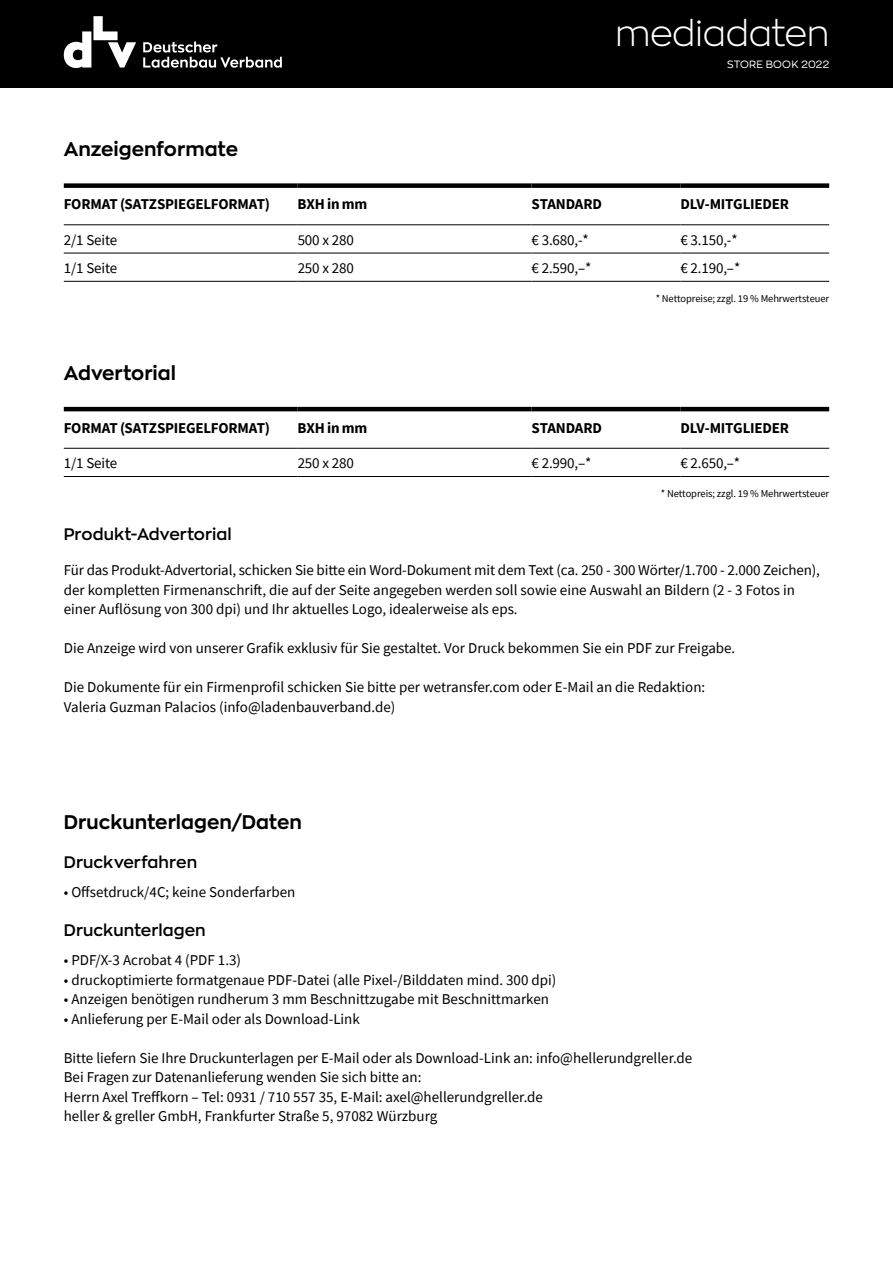
<style>
.page{position:relative;width:893px;height:1263px;background:#fff}
.page>*{position:absolute;margin:0;border:0;box-sizing:border-box;transform-origin:0 0}
.t1{font:300 36px "Zona Pro";letter-spacing:-.01em;color:#fff}
.t2{font:700 19.5px "Zona Pro";letter-spacing:.005em;color:#000}
.t3{font:600 16.5px "Zona Pro";letter-spacing:.005em;color:#000}
.t4{font:15px/19.5px "Source Sans Pro";color:#000}
.t5{font:700 15px "Source Sans Pro";letter-spacing:-.015em;color:#000}
.t6{font:10.5px "Source Sans Pro";letter-spacing:-.01em;color:#000}
.t7{font:10.5px "Zona Pro";letter-spacing:.02em;color:#fff}
</style>
<div class="page">
<div style="left:0;top:0;width:893px;height:88px;background:#000"></div>
<svg style="left:64px;top:16px;width:72px;height:52px"></svg>
<svg style="left:143px;top:42px;width:139px;height:26px"></svg>
<hr style="left:64px;top:225px;width:234px;height:1px;background:#000">
<hr style="left:298px;top:225px;width:233px;height:1px;background:#000">
<hr style="left:531px;top:225px;width:149px;height:1px;background:#000">
<hr style="left:680px;top:225px;width:149px;height:1px;background:#000">
<hr style="left:64px;top:253px;width:234px;height:1px;background:#000">
<hr style="left:298px;top:253px;width:233px;height:1px;background:#000">
<hr style="left:531px;top:253px;width:149px;height:1px;background:#000">
<hr style="left:680px;top:253px;width:149px;height:1px;background:#000">
<hr style="left:64px;top:281px;width:234px;height:1px;background:#000">
<hr style="left:298px;top:281px;width:233px;height:1px;background:#000">
<hr style="left:531px;top:281px;width:149px;height:1px;background:#000">
<hr style="left:680px;top:281px;width:149px;height:1px;background:#000">
<div style="left:64px;top:183px;width:234px;height:5px;background:#000"></div>
<div style="left:298px;top:183px;width:233px;height:5px;background:#000"></div>
<div style="left:531px;top:183px;width:149px;height:5px;background:#000"></div>
<div style="left:680px;top:183px;width:149px;height:5px;background:#000"></div>
<hr style="left:64px;top:448px;width:234px;height:1px;background:#000">
<hr style="left:298px;top:448px;width:233px;height:1px;background:#000">
<hr style="left:531px;top:448px;width:149px;height:1px;background:#000">
<hr style="left:680px;top:448px;width:149px;height:1px;background:#000">
<hr style="left:64px;top:476px;width:234px;height:1px;background:#000">
<hr style="left:298px;top:476px;width:233px;height:1px;background:#000">
<hr style="left:531px;top:476px;width:149px;height:1px;background:#000">
<hr style="left:680px;top:476px;width:149px;height:1px;background:#000">
<hr style="left:64px;top:407px;width:234px;height:4px;background:#000">
<hr style="left:298px;top:407px;width:233px;height:4px;background:#000">
<hr style="left:531px;top:407px;width:149px;height:4px;background:#000">
<hr style="left:680px;top:407px;width:149px;height:4px;background:#000">
<h2 class="t2" style="left:64px;top:136px;width:176px">Anzeigenformate</h2>
<h1 class="t1" style="left:615px;top:9px;width:215px">mediadaten</h1>
<p class="t7" style="left:727px;top:57px;width:104px">STORE BOOK 2022</p>
<p class="t5" style="left:64px;top:194px;width:208px">FORMAT (SATZSPIEGELFORMAT)</p>
<p class="t5" style="left:298px;top:194px;width:71px">BXH in mm</p>
<p class="t5" style="left:531px;top:194px;width:72px">STANDARD</p>
<p class="t5" style="left:680px;top:194px;width:110px">DLV-MITGLIEDER</p>
<p class="t4" style="left:64px;top:230px;width:55px">2/1 Seite</p>
<p class="t4" style="left:298px;top:230px;width:58px">500 x 280</p>
<p class="t4" style="left:532px;top:230px;width:59px">€ 3.680,-*</p>
<p class="t4" style="left:680px;top:230px;width:59px">€ 3.150,-*</p>
<p class="t4" style="left:64px;top:258px;width:55px">1/1 Seite</p>
<p class="t4" style="left:298px;top:258px;width:58px">250 x 280</p>
<p class="t4" style="left:532px;top:258px;width:61px">€ 2.590,–*</p>
<p class="t4" style="left:680px;top:258px;width:61px">€ 2.190,–*</p>
<h2 class="t2" style="left:64px;top:360px;width:114px">Advertorial</h2>
<p class="t6" style="left:656px;top:292px;width:175px">* Nettopreise; zzgl. 19 % Mehrwertsteuer</p>
<p class="t5" style="left:64px;top:417px;width:208px">FORMAT (SATZSPIEGELFORMAT)</p>
<p class="t5" style="left:298px;top:417px;width:71px">BXH in mm</p>
<p class="t5" style="left:531px;top:417px;width:72px">STANDARD</p>
<p class="t5" style="left:680px;top:417px;width:110px">DLV-MITGLIEDER</p>
<p class="t4" style="left:64px;top:453px;width:55px">1/1 Seite</p>
<p class="t4" style="left:298px;top:453px;width:58px">250 x 280</p>
<p class="t4" style="left:532px;top:453px;width:61px">€ 2.990,–*</p>
<p class="t4" style="left:680px;top:453px;width:61px">€ 2.650,–*</p>
<p class="t6" style="left:661px;top:487px;width:170px">* Nettopreis; zzgl. 19 % Mehrwertsteuer</p>
<p class="t3" style="left:64px;top:523px;width:169px">Produkt-Advertorial</p>
<p class="t4" style="left:64px;top:560px;width:758px">Für das Produkt-Advertorial, schicken Sie bitte ein Word-Dokument mit dem Text (ca. 250 - 300 Wörter/1.700 - 2.000 Zeichen), der kompletten Firmenanschrift, die auf der Seite angegeben werden soll sowie eine Auswahl an Bildern (2 - 3 Fotos in einer Auflösung von 300 dpi) und Ihr aktuelles Logo, idealerweise als eps.</p>
<p class="t4" style="left:64px;top:638px;width:673px">Die Anzeige wird von unserer Grafik exklusiv für Sie gestaltet. Vor Druck bekommen Sie ein PDF zur Freigabe.</p>
<p class="t4" style="left:64px;top:677px;width:643px">Die Dokumente für ein Firmenprofil schicken Sie bitte per wetransfer.com oder E-Mail an die Redaktion:<br>Valeria Guzman Palacios (info@ladenbauverband.de)</p>
<h2 class="t2" style="left:64px;top:809px;width:240px">Druckunterlagen/Daten</h2>
<p class="t3" style="left:64px;top:851px;width:135px">Druckverfahren</p>
<p class="t4" style="left:64px;top:882px;width:233px">• Offsetdruck/4C; keine Sonderfarben</p>
<p class="t3" style="left:64px;top:919px;width:143px">Druckunterlagen</p>
<p class="t4" style="left:64px;top:950px;width:179px">• PDF/X-3 Acrobat 4 (PDF 1.3)</p>
<p class="t4" style="left:64px;top:970px;width:494px">• druckoptimierte formatgenaue PDF-Datei (alle Pixel-/Bilddaten mind. 300 dpi)</p>
<p class="t4" style="left:64px;top:989px;width:487px">• Anzeigen benötigen rundherum 3 mm Beschnittzugabe mit Beschnittmarken</p>
<p class="t4" style="left:64px;top:1009px;width:298px">• Anlieferung per E-Mail oder als Download-Link</p>
<p class="t4" style="left:64px;top:1048px;width:630px">Bitte liefern Sie Ihre Druckunterlagen per E-Mail oder als Download-Link an: info@hellerundgreller.de Bei Fragen zur Datenanlieferung wenden Sie sich bitte an:<br>Herrn Axel Treffkorn – Tel: 0931 / 710 557 35, E-Mail: axel@hellerundgreller.de<br>heller &amp; greller GmbH, Frankfurter Straße 5, 97082 Würzburg</p>
</div>
